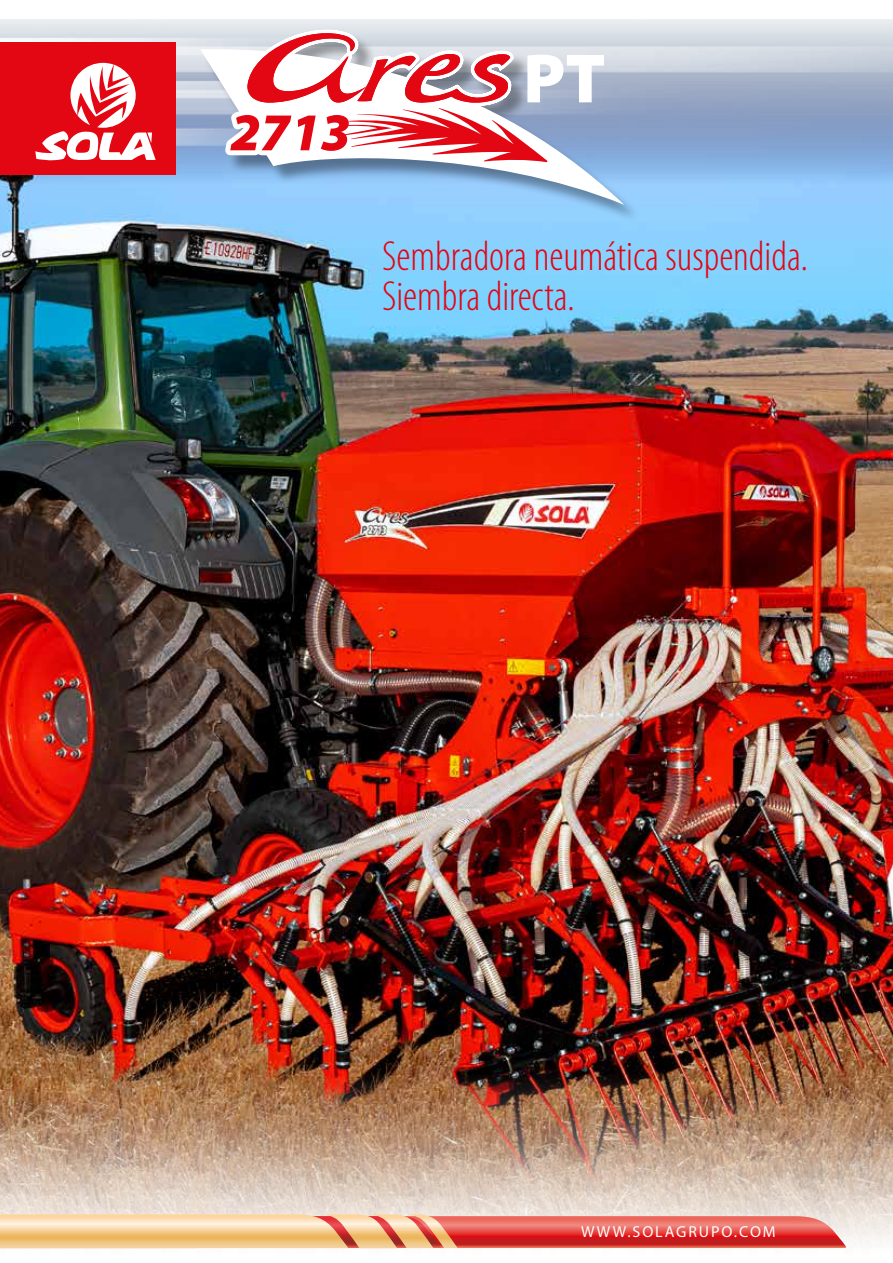
<style>
.page{position:relative;width:893px;height:1263px;background:#fff}
.page>*{position:absolute;margin:0;border:0;box-sizing:border-box;transform-origin:0 0}
.t1{font:900 70.2px "Myriad Pro";color:#fff}
.t2{font:italic 900 53.4px "Myriad Pro";color:#e30613}
.t3{font:300 condensed 42.3px/39.8px "Myriad Pro";color:#e30613}
.t4{font:15.9px "Myriad Pro";letter-spacing:.12em;color:#fff}
.s1{color:#fdd499}
</style>
<div class="page">
<img style="left:0;top:271px;width:893px;height:784px">
<img style="left:0;top:19px;width:893px;height:252px">
<div style="left:0;top:43px;width:175px;height:132px;background:#e30613"></div>
<svg style="left:35px;top:63px;width:121px;height:98px"></svg>
<img style="left:0;top:1055px;width:893px;height:194px">
<svg style="left:0;top:1214px;width:846px;height:34px;background:#ea9375"></svg>
<div style="left:204px;top:32px;width:437px;height:190px;background:#000;opacity:.35"></div>
<svg style="left:200px;top:48px;width:424px;height:157px;background:#9cbee1"></svg>
<svg style="left:217px;top:24px;width:331px;height:138px"></svg>
<p class="t2" style="left:230px;top:97px;width:122px"><span class="s1">2</span>713<span class="s1">3</span></p>
<h1 class="t1" style="left:523px;top:32px;width:84px">PT</h1>
<p class="t3" style="left:382px;top:236px;width:428px">Sembradora neumática suspendida.<br>Siembra directa.</p>
<p class="t4" style="left:581px;top:1222px;width:196px">WWW.SOLAGRUPO.COM</p>
</div>
